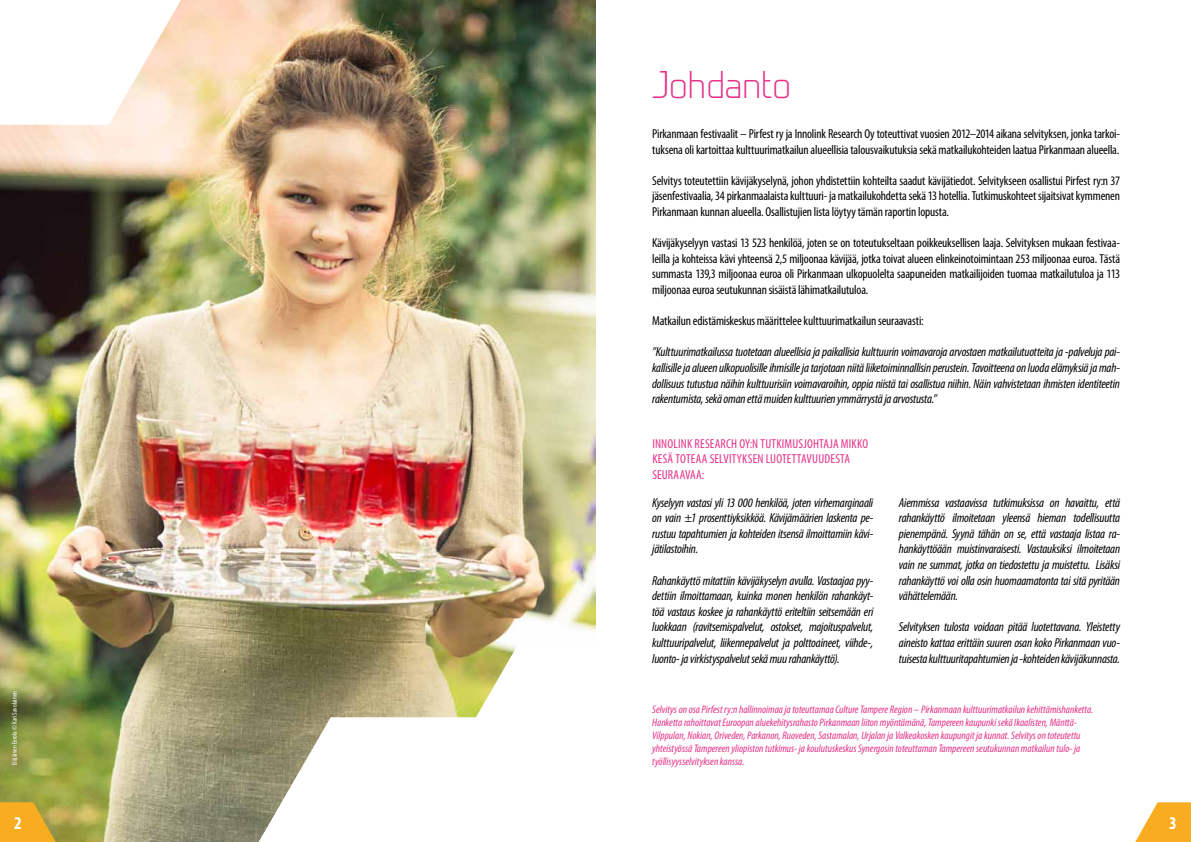
<style>
.page{position:relative;width:1191px;height:842px;background:#fff}
.page>*{position:absolute;margin:0;border:0;box-sizing:border-box;transform-origin:0 0}
.t1{font:300 36px "Prime";color:#e53188}
.t2{font:700 condensed 18px "Myriad Pro";color:#fff}
.t3{font:italic condensed 13px/15.6px "Myriad Pro";letter-spacing:-.015em;color:#000;text-align:justify}
.t4{font:condensed 13px/15.6px "Myriad Pro";letter-spacing:-.015em;color:#000;text-align:justify}
.t5{font:condensed 13px/15.6px "Myriad Pro";letter-spacing:.015em;color:#e53188}
.t6{font:italic condensed 11px/13.2px "Myriad Pro";color:#e53188}
.t7{font:condensed 7px "Myriad Pro";color:#fff}
</style>
<div class="page">
<img style="left:0;top:0;width:595px;height:842px">
<svg style="left:0;top:0;width:181px;height:125px"></svg>
<svg style="left:443px;top:643px;width:152px;height:199px"></svg>
<svg style="left:259px;top:717px;width:294px;height:125px"></svg>
<svg style="left:1135px;top:802px;width:56px;height:40px"></svg>
<svg style="left:0;top:802px;width:56px;height:40px;background:#e5aa27"></svg>
<h1 class="t1" style="left:652px;top:64px;width:140px">Johdanto</h1>
<p class="t4" style="left:652px;top:126px;width:469px">Pirkanmaan festivaalit – Pirfest ry ja Innolink Research Oy toteuttivat vuosien 2012–2014 aikana selvityksen, jonka tarkoi&shy;tuksena oli kartoittaa kulttuurimatkailun alueellisia talousvaikutuksia sekä matkailukohteiden laatua Pirkanmaan alueella.</p>
<p class="t4" style="left:652px;top:173px;width:469px">Selvitys toteutettiin kävijäkyselynä, johon yhdistettiin kohteilta saadut kävijätiedot. Selvitykseen osallistui Pirfest ry:n 37 jäsenfestivaalia, 34 pirkanmaalaista kulttuuri- ja matkailukohdetta sekä 13 hotellia. Tutkimuskohteet sijaitsivat kymmenen Pirkanmaan kunnan alueella. Osallistujien lista löytyy tämän raportin lopusta.</p>
<p class="t4" style="left:652px;top:235px;width:469px">Kävijäkyselyyn vastasi 13 523 henkilöä, joten se on toteutukseltaan poikkeuksellisen laaja. Selvityksen mukaan festivaa&shy;leilla ja kohteissa kävi yhteensä 2,5 miljoonaa kävijää, jotka toivat alueen elinkeinotoimintaan 253 miljoonaa euroa. Tästä summasta 139,3 miljoonaa euroa oli Pirkanmaan ulkopuolelta saapuneiden matkailijoiden tuomaa matkailutuloa ja 113 miljoonaa euroa seutukunnan sisäistä lähimatkailutuloa.</p>
<p class="t4" style="left:652px;top:313px;width:273px">Matkailun edistämiskeskus määrittelee kulttuurimatkailun seuraavasti:</p>
<p class="t3" style="left:652px;top:344px;width:469px">”Kulttuurimatkailussa tuotetaan alueellisia ja paikallisia kulttuurin voimavaroja arvostaen matkailutuotteita ja -palveluja pai&shy;kallisille ja alueen ulkopuolisille ihmisille ja tarjotaan niitä liiketoiminnallisin perustein. Tavoitteena on luoda elämyksiä ja mah&shy;dollisuus tutustua näihin kulttuurisiin voimavaroihin, oppia niistä tai osallistua niihin. Näin vahvistetaan ihmisten identiteetin rakentumista, sekä oman että muiden kulttuurien ymmärrystä ja arvostusta.”</p>
<p class="t5" style="left:652px;top:435px;width:203px">Innolink Research Oy:n tutkimusjohtaja Mikko<br>Kesä toteaa selvityksen luotett</p>
<p class="t5" style="left:801px;top:451px;width:50px">avuudesta</p>
<p class="t7" style="left:10px;top:765px;width:76px;rotate:-90deg">Eräjärven Eerola © Kari Savolainen</p>
<p class="t5" style="left:652px;top:466px;width:54px">seuraavaa:</p>
<p class="t3" style="left:652px;top:494px;width:223px">Kyselyyn vastasi yli 13 000 henkilöä, joten virhemarginaali on vain ±1 prosenttiyksikköä. Kävijämäärien laskenta pe&shy;rustuu tapahtumien ja kohteiden itsensä ilmoittamiin kävi&shy;jätilastoihin.</p>
<p class="t3" style="left:652px;top:572px;width:223px">Rahankäyttö mitattiin kävijäkyselyn avulla. Vastaajaa pyy&shy;dettiin ilmoittamaan, kuinka monen henkilön rahankäyt&shy;töä vastaus koskee ja rahankäyttö eriteltiin seitsemään eri luokkaan (ravitsemispalvelut, ostokset, majoituspalvelut, kulttuuripalvelut, liikennepalvelut ja polttoaineet, viihde-, luonto- ja virkistyspalvelut sekä muu rahankäyttö).</p>
<p class="t3" style="left:899px;top:494px;width:223px">Aiemmissa vastaavissa tutkimuksissa on havaittu, että rahankäyttö ilmoitetaan yleensä hieman todellisuutta pienempänä. Syynä tähän on se, että vastaaja listaa ra&shy;hankäyttöään muistinvaraisesti. Vastauksiksi ilmoitetaan vain ne summat, jotka on tiedostettu ja muistettu. Lisäksi rahankäyttö voi olla osin huomaamatonta tai sitä pyritään vähättelemään.</p>
<p class="t3" style="left:899px;top:619px;width:223px">Selvityksen tulosta voidaan pitää luotettavana. Yleistetty aineisto kattaa erittäin suuren osan koko Pirkanmaan vuo&shy;tuisesta kulttuuritapahtumien ja -kohteiden kävijäkunnasta.</p>
<p class="t6" style="left:652px;top:702px;width:443px">Selvitys on osa Pirfest ry:n hallinnoimaa ja toteuttamaa Culture Tampere Region – Pirkanmaan kulttuurimatkailun kehittämishanketta.<br>Hanketta rahoittavat Euroopan aluekehitysrahasto Pirkanmaan liiton myöntämänä, Tampereen kaupunki sekä Ikaalisten, Mänttä-Vilppulan, Nokian, Oriveden, Parkanon, Ruoveden, Sastamalan, Urjalan ja Valkeakosken kaupungit ja kunnat. Selvitys on toteutettu yhteistyössä Tampereen yliopiston tutkimus- ja koulutuskeskus Synergosin toteuttaman Tampereen seutukunnan matkailun tulo- ja työllisyysselvityksen kanssa.</p>
<h2 class="t2" style="left:14px;top:812px;width:9px">2</h2>
<h2 class="t2" style="left:1169px;top:812px;width:9px">3</h2>
</div>
